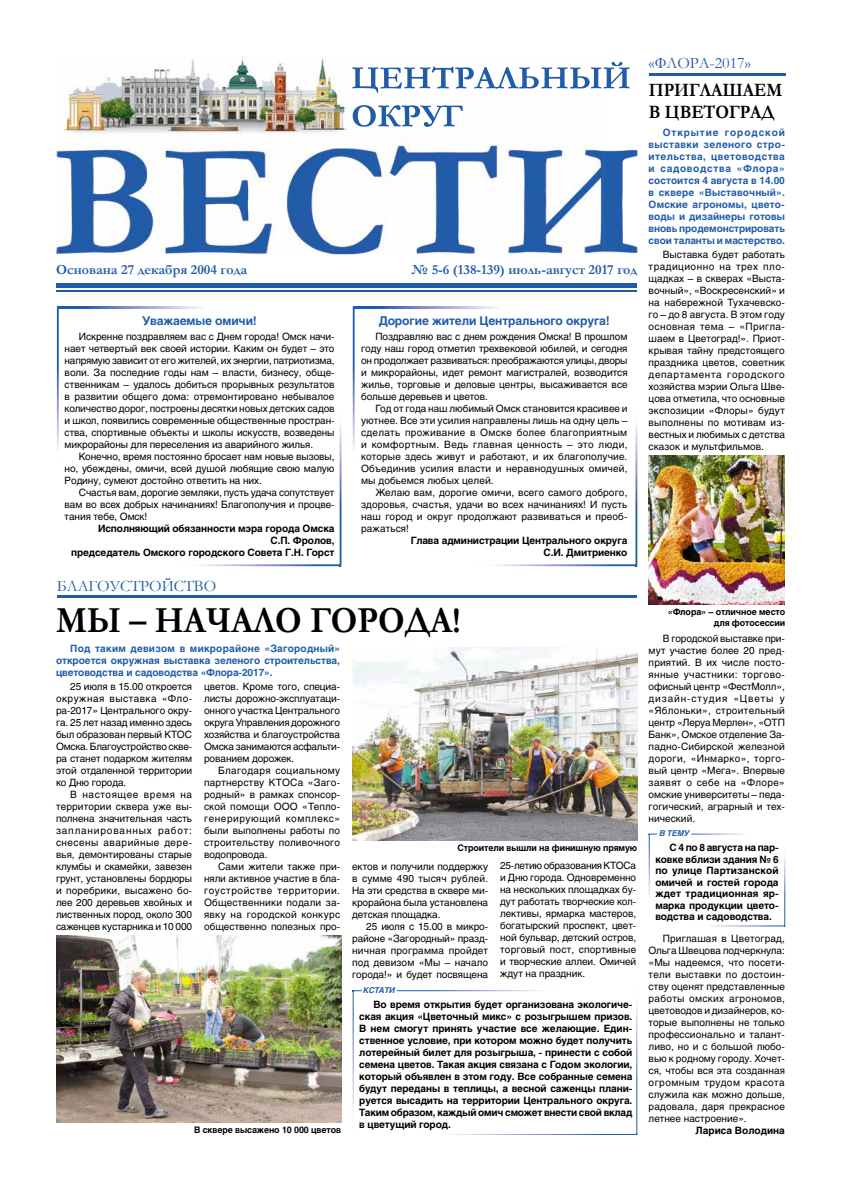
<style>
.page{position:relative;width:842px;height:1191px;background:#fff}
.page>*{position:absolute;margin:0;border:0;box-sizing:border-box;transform-origin:0 0}
.t1{font:700 37px "Garamond";color:#000;scale:.91 1}
.t2{font:700 19px/22px "Garamond";color:#000;scale:.91 1}
.t3{font:16px "Garamond";color:#215ca8}
.t4{font:700 14px "Garamond";color:#215ca8}
.t5{font:700 12px "Helios";letter-spacing:-.01em;color:#215ca8}
.t6{font:10px/12px "Helios";letter-spacing:-.01em;color:#000;text-align:justify}
.t7{font:700 10px/12px "Helios";letter-spacing:-.01em;color:#000;text-align:justify}
.t8{font:700 10px/12px "Helios";letter-spacing:-.01em;color:#215ca8;text-align:justify}
.t9{font:700 9px/10.8px "Helios";letter-spacing:-.01em;color:#000;text-align:right}
.t10{font:italic 700 8px "Helios";letter-spacing:-.01em;color:#215ca8}
</style>
<div class="page">
<hr style="left:56px;top:283px;width:581px;height:4px;background:#215ca8">
<hr style="left:56px;top:290px;width:581px;height:2px;background:#215ca8">
<img style="left:57px;top:58px;width:580px;height:196px">
<img style="left:352px;top:62px;width:278px;height:31px">
<img style="left:353px;top:105px;width:110px;height:22px">
<hr style="left:649px;top:73px;width:136px;height:1px;background:#215ca8">
<hr style="left:649px;top:75px;width:136px;height:1px;background:#215ca8">
<svg style="left:59px;top:306px;width:140px;height:2px"></svg>
<svg style="left:57px;top:306px;width:2px;height:145px"></svg>
<svg style="left:200px;top:423px;width:141px;height:143px"></svg>
<svg style="left:355px;top:306px;width:140px;height:2px"></svg>
<svg style="left:353px;top:306px;width:2px;height:145px"></svg>
<svg style="left:496px;top:423px;width:141px;height:143px"></svg>
<hr style="left:57px;top:595px;width:579px;height:1px;background:#215ca8">
<hr style="left:57px;top:597px;width:579px;height:1px;background:#215ca8">
<svg style="left:353px;top:990px;width:284px;height:145px"></svg>
<img style="left:353px;top:647px;width:284px;height:193px">
<img style="left:57px;top:935px;width:284px;height:187px">
<img style="left:648px;top:455px;width:137px;height:149px">
<svg style="left:648px;top:833px;width:137px;height:94px"></svg>
<h3 class="t4" style="left:56px;top:260px;width:193px">Основана 27 декабря 2004 года</h3>
<h3 class="t4" style="left:411px;top:260px;width:228px">№ 5-6 (138-139) июль-август 2017 год</h3>
<p class="t5" style="left:142px;top:314px;width:116px">Уважаемые омичи!</p>
<p class="t6" style="left:65px;top:330px;width:272px;text-indent:14px">Искренне поздравляем вас с Днем города! Омск начи&shy;нает четвертый век своей истории. Каким он будет – это напрямую зависит от его жителей, их энергии, патриотизма, воли. За последние годы нам – власти, бизнесу, обще&shy;ственникам – удалось добиться прорывных результатов в развитии общего дома: отремонтировано небывалое количество дорог, построены десятки новых детских садов и школ, появились современные общественные простран&shy;ства, спортивные объекты и школы искусств, возведены микрорайоны для переселения из аварийного жилья.</p>
<p class="t6" style="left:65px;top:450px;width:271px;text-indent:14px">Конечно, время постоянно бросает нам новые вызовы, но, убеждены, омичи, всей душой любящие свою малую Родину, сумеют достойно ответить на них.</p>
<p class="t6" style="left:65px;top:486px;width:271px;text-indent:14px">Счастья вам, дорогие земляки, пусть удача сопутствует вам во всех добрых начинаниях! Благополучия и процве&shy;тания тебе, Омск!</p>
<p class="t7" style="left:71px;top:522px;width:265px;text-align:right">Исполняющий обязанности мэра города Омска<br>С.П. Фролов,<br>председатель Омского городского Совета Г.Н. Горст</p>
<p class="t5" style="left:379px;top:314px;width:233px">Дорогие жители Центрального округа!</p>
<p class="t6" style="left:361px;top:330px;width:268px;text-indent:14px">Поздравляю вас с днем рождения Омска! В прошлом году наш город отметил трехвековой юбилей, и сегодня он продолжает развиваться: преображаются улицы, дворы и микрорайоны, идет ремонт магистралей, возводится жилье, торговые и деловые центры, высаживается все больше деревьев и цветов.</p>
<p class="t6" style="left:361px;top:402px;width:268px;text-indent:14px">Год от года наш любимый Омск становится красивее и уютнее. Все эти усилия направлены лишь на одну цель – сделать проживание в Омске более благоприятным и комфортным. Ведь главная ценность – это люди, которые здесь живут и работают, и их благополучие.<br>Объединив усилия власти и неравнодушных омичей, мы добьемся любых целей.</p>
<p class="t6" style="left:361px;top:486px;width:268px;text-indent:14px">Желаю вам, дорогие омичи, всего самого доброго, здоровья, счастья, удачи во всех начинаниях! И пусть наш город и округ продолжают развиваться и преоб&shy;ражаться!</p>
<p class="t7" style="left:411px;top:534px;width:218px;text-align:right">Глава администрации Центрального округа<br>С.И. Дмитриенко</p>
<h3 class="t3" style="left:57px;top:575px;width:161px">БЛАГОУСТРОЙСТВО</h3>
<h1 class="t1" style="left:56px;top:595px;width:446px">МЫ – НАЧАЛО ГОРОДА!</h1>
<p class="t8" style="left:56px;top:643px;width:286px;text-indent:14px">Под таким девизом в микрорайоне «Загородный» откроется окружная выставка зеленого строительства, цветоводства и садоводства «Флора-2017».</p>
<p class="t6" style="left:56px;top:680px;width:138px;text-indent:14px">25 июля в 15.00 откроется окружная выставка «Фло&shy;ра-2017» Центрального окру&shy;га. 25 лет назад именно здесь был образован первый КТОС Омска. Благоустройство скве&shy;ра станет подарком жителям этой отдаленной территории ко Дню города.</p>
<p class="t6" style="left:56px;top:788px;width:138px;text-indent:14px">В настоящее время на территории сквера уже вы&shy;полнена значительная часть запланированных работ: снесены аварийные дере&shy;вья, демонтированы старые клумбы и скамейки, завезен грунт, установлены бордюры и поребрики, высажено бо&shy;лее 200 деревьев хвойных и лиственных пород, около 300 саженцев кустарника и 10 000</p>
<p class="t6" style="left:204px;top:680px;width:138px">цветов. Кроме того, специа&shy;листы дорожно-эксплуатаци&shy;онного участка Центрального округа Управления дорожного хозяйства и благоустройства Омска занимаются асфальти&shy;рованием дорожек.</p>
<p class="t6" style="left:204px;top:764px;width:138px;text-indent:14px">Благодаря социальному партнерству КТОСа «Заго&shy;родный» в рамках спонсор&shy;ской помощи ООО «Тепло&shy;генерирующий комплекс» были выполнены работы по строительству поливочного водопровода.</p>
<p class="t6" style="left:204px;top:860px;width:138px;text-indent:14px">Сами жители также при&shy;няли активное участие в бла&shy;гоустройстве территории.<br>Общественники подали за&shy;явку на городской конкурс общественно полезных про-</p>
<p class="t6" style="left:352px;top:860px;width:138px">ектов и получили поддержку в сумме 490 тысяч рублей.<br>На эти средства в сквере ми&shy;крорайона была установлена детская площадка.</p>
<p class="t9" style="left:457px;top:842px;width:181px">Строители вышли на финишную прямую</p>
<p class="t6" style="left:500px;top:859px;width:138px">25-летию образования КТОСа и Дню города. Одновременно на нескольких площадках бу&shy;дут работать творческие кол&shy;лективы, ярмарка мастеров, богатырский проспект, цвет&shy;ной бульвар, детский остров, торговый пост, спортивные и творческие аллеи. Омичей ждут на праздник.</p>
<p class="t6" style="left:352px;top:920px;width:138px;text-indent:14px">25 июля с 15.00 в микро&shy;районе «Загородный» празд&shy;ничная программа пройдет под девизом «Мы – начало города!» и будет посвящена</p>
<p class="t9" style="left:194px;top:1124px;width:148px">В сквере высажено 10 000 цветов</p>
<p class="t10" style="left:363px;top:985px;width:33px">КСТАТИ</p>
<p class="t7" style="left:359px;top:998px;width:275px;text-indent:14px">Во время открытия будет организована экологиче&shy;ская акция «Цветочный микс» с розыгрышем призов.<br>В нем смогут принять участие все желающие. Един&shy;ственное условие, при котором можно будет получить лотерейный билет для розыгрыша, - принести с собой семена цветов. Такая акция связана с Годом экологии, который объявлен в этом году. Все собранные семена будут переданы в теплицы, а весной саженцы плани&shy;руется высадить на территории Центрального округа.<br>Таким образом, каждый омич сможет внести свой вклад в цветущий город.</p>
<h3 class="t3" style="left:649px;top:53px;width:103px">«ФЛОРА-2017»</h3>
<h2 class="t2" style="left:649px;top:79px;width:148px">ПРИГЛАШАЕМ<br>В ЦВЕТОГРАД</h2>
<p class="t8" style="left:649px;top:127px;width:138px;text-indent:14px">Открытие городской выставки зеленого стро&shy;ительства, цветоводства и садоводства «Флора» состоится 4 августа в 14.00 в сквере «Выставочный».<br>Омские агрономы, цвето&shy;воды и дизайнеры готовы вновь продемонстрировать свои таланты и мастерство.</p>
<p class="t6" style="left:649px;top:248px;width:138px;text-indent:14px">Выставка будет работать традиционно на трех пло&shy;щадках – в скверах «Выста&shy;вочный», «Воскресенский» и на набережной Тухачевско&shy;го – до 8 августа. В этом году основная тема – «Пригла&shy;шаем в Цветоград!». Приот&shy;крывая тайну предстоящего праздника цветов, советник департамента городского хозяйства мэрии Ольга Шве&shy;цова отметила, что основные экспозиции «Флоры» будут выполнены по мотивам из&shy;вестных и любимых с детства сказок и мультфильмов.</p>
<p class="t9" style="left:668px;top:606px;width:119px">«Флора» – отличное место для фотосессии</p>
<p class="t6" style="left:649px;top:632px;width:138px;text-indent:14px">В городской выставке при&shy;мут участие более 20 пред&shy;приятий. В их числе посто&shy;янные участники: торгово&shy;офисный центр «ФестМолл», дизайн-студия «Цветы у «Яблоньки», строительный центр «Леруа Мерлен», «ОТП Банк», Омское отделение За&shy;падно-Сибирской железной дороги, «Инмарко», торго&shy;вый центр «Мега». Впервые заявят о себе на «Флоре» омские университеты – педа&shy;гогический, аграрный и тех&shy;нический.</p>
<p class="t10" style="left:659px;top:828px;width:32px">В ТЕМУ</p>
<p class="t7" style="left:655px;top:842px;width:125px;line-height:11.5px;text-indent:14px">С 4 по 8 августа на пар&shy;ковке вблизи здания № 6 по улице Партизанской омичей и гостей города ждет традиционная яр&shy;марка продукции цвето&shy;водства и садоводства.</p>
<p class="t6" style="left:649px;top:932px;width:138px;text-indent:14px">Приглашая в Цветоград, Ольга Швецова подчеркнула: «Мы надеемся, что посети&shy;тели выставки по достоин&shy;ству оценят представленные работы омских агрономов, цветоводов и дизайнеров, ко&shy;торые выполнены не только профессионально и талант&shy;ливо, но и с большой любо&shy;вью к родному городу. Хочет&shy;ся, чтобы вся эта созданная огромным трудом красота служила как можно дольше, радовала, даря прекрасное летнее настроение».</p>
<p class="t7" style="left:696px;top:1124px;width:91px">Лариса Володина</p>
</div>
